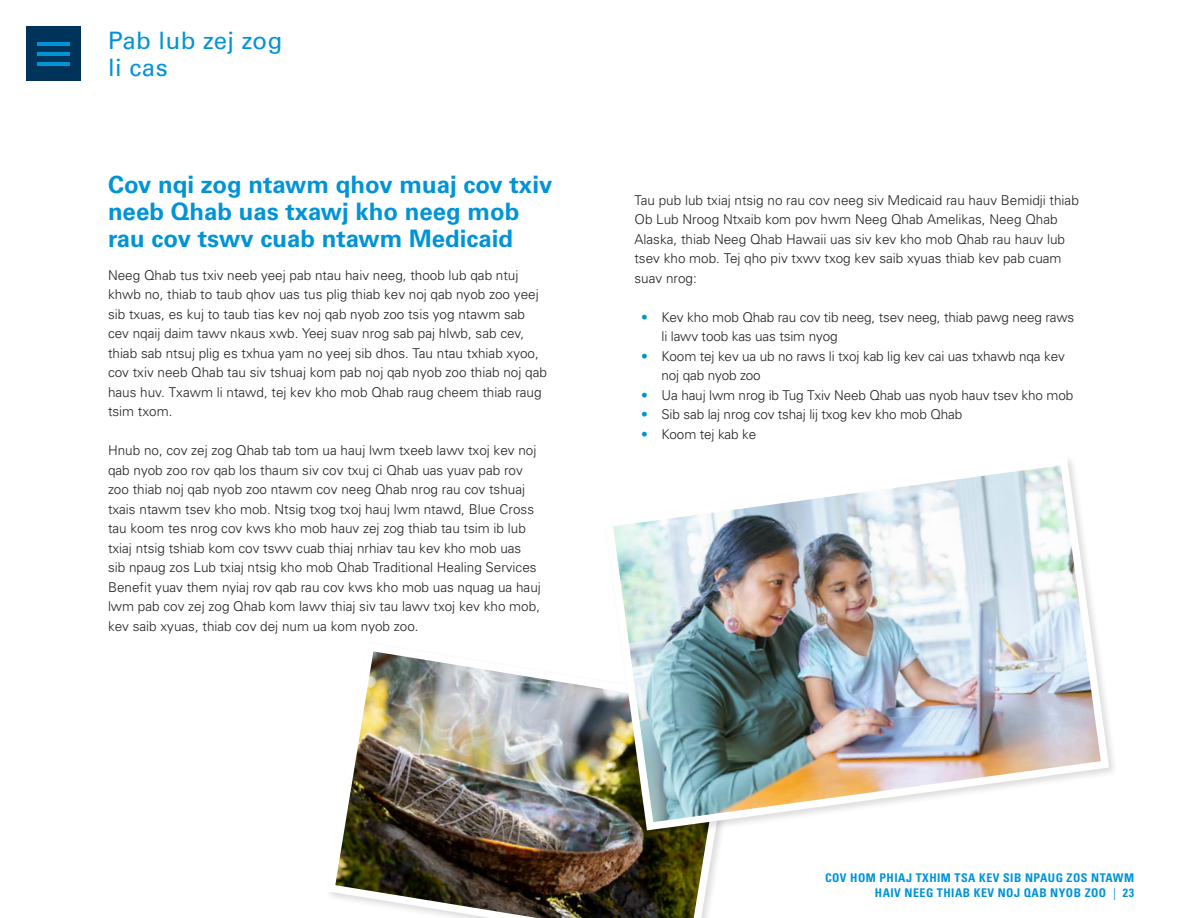
<style>
.page{position:relative;width:1188px;height:918px;background:#fff}
.page>*{position:absolute;margin:0;border:0;box-sizing:border-box;transform-origin:0 0}
.H3-BlueSentenceCase{font:700 24px/27px "Univers LT Std";color:#0094d7}
.TOC-Title{font:24px/27px "Univers LT Std";letter-spacing:.02em;color:#0094d7}
.Body-left_justified{font:300 13.5px/19.5px "Univers";color:#231f20}
.t1{font:700 condensed 12px/15px "Univers";letter-spacing:.04em;color:#0094d7;text-align:right}
.s1{color:#0094d7}
.s2{font-weight:400}
</style>
<div class="page">
<img style="left:330px;top:651px;width:390px;height:267px">
<div style="left:603px;top:455px;width:516px;height:385px;background:#231f20;opacity:.15"></div>
<img style="left:601px;top:455px;width:512px;height:380px">
<div style="left:27px;top:27px;width:54px;height:54px;background:#003359"></div>
<hr style="left:38px;top:42px;width:32px;height:4px;background:#0094d7">
<hr style="left:38px;top:52px;width:32px;height:4px;background:#0094d7">
<hr style="left:38px;top:62px;width:32px;height:4px;background:#0094d7">
<p class="TOC-Title" style="left:108px;top:27px;width:176px">Pab lub zej zog li cas</p>
<p class="H3-BlueSentenceCase" style="left:108px;top:171px;width:446px">Cov nqi zog ntawm qhov muaj cov txiv neeb Qhab uas txawj kho neeg mob rau cov tswv cuab ntawm Medicaid</p>
<p class="Body-left_justified" style="left:108px;top:265px;width:440px">Neeg Qhab tus txiv neeb yeej pab ntau haiv neeg, thoob lub qab ntuj khwb no, thiab to taub qhov uas tus plig thiab kev noj qab nyob zoo yeej sib txuas, es kuj to taub tias kev noj qab nyob zoo tsis yog ntawm sab cev nqaij daim tawv nkaus xwb. Yeej suav nrog sab paj hlwb, sab cev, thiab sab ntsuj plig es txhua yam no yeej sib dhos. Tau ntau txhiab xyoo, cov txiv neeb Qhab tau siv tshuaj kom pab noj qab nyob zoo thiab noj qab haus huv. Txawm li ntawd, tej kev kho mob Qhab raug cheem thiab raug tsim txom.</p>
<p class="Body-left_justified" style="left:108px;top:441px;width:434px">Hnub no, cov zej zog Qhab tab tom ua hauj lwm txeeb lawv txoj kev noj qab nyob zoo rov qab los thaum siv cov txuj ci Qhab uas yuav pab rov zoo thiab noj qab nyob zoo ntawm cov neeg Qhab nrog rau cov tshuaj txais ntawm tsev kho mob. Ntsig txog txoj hauj lwm ntawd, Blue Cross tau koom tes nrog cov kws kho mob hauv zej zog thiab tau tsim ib lub txiaj ntsig tshiab kom cov tswv cuab thiaj nrhiav tau kev kho mob uas sib npaug zos Lub txiaj ntsig kho mob Qhab Traditional Healing Services Benefit yuav them nyiaj rov qab rau cov kws kho mob uas nquag ua hauj lwm pab cov zej zog Qhab kom lawv thiaj siv tau lawv txoj kev kho mob, kev saib xyuas, thiab cov dej num ua kom nyob zoo.</p>
<p class="Body-left_justified" style="left:634px;top:190px;width:446px">Tau pub lub txiaj ntsig no rau cov neeg siv Medicaid rau hauv Bemidji thiab Ob Lub Nroog Ntxaib kom pov hwm Neeg Qhab Amelikas, Neeg Qhab Alaska, thiab Neeg Qhab Hawaii uas siv kev kho mob Qhab rau hauv lub tsev kho mob. Tej qho piv txwv txog kev saib xyuas thiab kev pab cuam suav nrog:</p>
<p class="Body-left_justified" style="left:662px;top:307px;width:414px;text-indent:-20px"><span class="s1">•</span> Kev kho mob Qhab rau cov tib neeg, tsev neeg, thiab pawg neeg raws li lawv toob kas uas tsim nyog</p>
<p class="Body-left_justified" style="left:662px;top:346px;width:405px;text-indent:-20px"><span class="s1">•</span> Koom tej kev ua ub no raws li txoj kab lig kev cai uas txhawb nqa kev noj qab nyob zoo</p>
<p class="Body-left_justified" style="left:641px;top:385px;width:434px"><span class="s1">•</span> Ua hauj lwm nrog ib Tug Txiv Neeb Qhab uas nyob hauv tsev kho mob</p>
<p class="Body-left_justified" style="left:641px;top:405px;width:322px"><span class="s1">•</span> Sib sab laj nrog cov tshaj lij txog kev kho mob Qhab</p>
<p class="Body-left_justified" style="left:641px;top:424px;width:117px"><span class="s1">•</span> Koom tej kab ke</p>
<p class="t1" style="left:825px;top:871px;width:311px">COV HOM PHIAJ TXHIM TSA KEV SIB NPAUG ZOS NTAWM<br>HAIV NEEG THIAB KEV NOJ QAB NYOB ZOO <span class="s2">|</span> 23</p>
</div>
